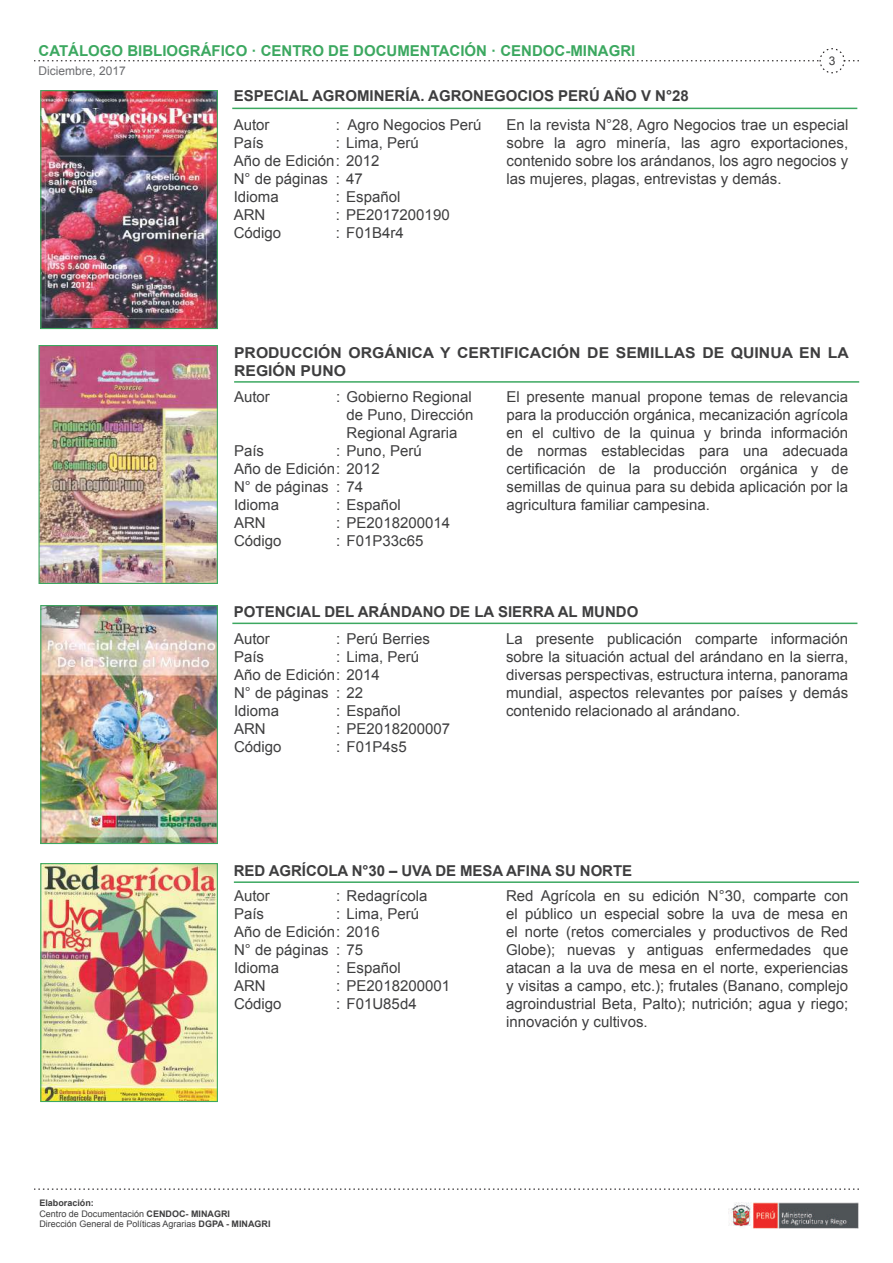
<style>
.page{position:relative;width:893px;height:1263px;background:#fff}
.page>*{position:absolute;margin:0;border:0;box-sizing:border-box;transform-origin:0 0}
.t1{font:15px/18px "Arial";color:#3e3e3f;text-align:justify}
.t2{font:700 15px "Arial";color:#3e3e3f}
.t3{font:700 15px/18px "Arial";color:#3e3e3f;scale:1.05 1}
.t4{font:700 15px "Arial";color:#3ca860}
.t5{font:12px "Arial";color:#6c6d70}
.t6{font:12px "Arial";color:#3e3e3f}
.t7{font:9px/10.8px "Arial";color:#3e3e3f}
.s1{font-weight:700}
</style>
<div class="page">
<svg style="left:34px;top:1188px;width:825px;height:2px"></svg>
<svg style="left:34px;top:48px;width:825px;height:26px"></svg>
<img style="left:729px;top:1203px;width:130px;height:26px">
<img style="left:41px;top:347px;width:175px;height:235px">
<div style="left:39px;top:345px;width:179px;height:239px;border:1px solid #3ca860"></div>
<hr style="left:232px;top:108px;width:625px;height:1px;background:#3ca860">
<hr style="left:234px;top:381px;width:625px;height:2px;background:#3ca860">
<hr style="left:232px;top:623px;width:625px;height:1px;background:#3ca860">
<hr style="left:234px;top:881px;width:625px;height:2px;background:#3ca860">
<img style="left:42px;top:92px;width:174px;height:235px">
<div style="left:40px;top:90px;width:178px;height:239px;border:1px solid #3ca860"></div>
<img style="left:42px;top:607px;width:174px;height:235px">
<div style="left:40px;top:605px;width:178px;height:239px;border:1px solid #3ca860"></div>
<img style="left:42px;top:865px;width:174px;height:235px">
<div style="left:40px;top:863px;width:178px;height:239px;border:1px solid #3ca860"></div>
<p class="t4" style="left:39px;top:40px;width:598px">CATÁLOGO BIBLIOGRÁFICO · CENTRO DE DOCUMENTACIÓN · CENDOC-MINAGRI</p>
<p class="t2" style="left:234px;top:86px;width:456px">ESPECIAL AGROMINERÍA. AGRONEGOCIOS PERÚ AÑO V N°28</p>
<p class="t5" style="left:39px;top:62px;width:89px">Diciembre, 2017</p>
<p class="t6" style="left:829px;top:53px;width:8px">3</p>
<p class="t1" style="left:234px;top:116px;width:37px">Autor</p>
<p class="t1" style="left:336px;top:116px;width:147px">: Agro Negocios Perú</p>
<p class="t1" style="left:234px;top:134px;width:32px">País</p>
<p class="t1" style="left:234px;top:134px;width:187px;text-align:left;text-indent:102px">: Lima, Perú<br>Año de Edición: 2012<br>N° de páginas : 47<br>Idioma</p>
<p class="t1" style="left:336px;top:188px;width:66px">: Español</p>
<p class="t1" style="left:234px;top:206px;width:33px">ARN</p>
<p class="t1" style="left:336px;top:206px;width:115px">: PE2017200190</p>
<p class="t1" style="left:234px;top:224px;width:49px">Código</p>
<p class="t1" style="left:336px;top:224px;width:70px">: F01B4r4</p>
<p class="t1" style="left:506px;top:116px;width:343px">En la revista N°28, Agro Negocios trae un especial sobre la agro minería, las agro exportaciones, contenido sobre los arándanos, los agro negocios y las mujeres, plagas, entrevistas y demás.</p>
<p class="t3" style="left:234px;top:344px;width:587px">PRODUCCIÓN ORGÁNICA Y CERTIFICACIÓN DE SEMILLAS DE QUINUA EN LA<br>REGIÓN PUNO</p>
<p class="t1" style="left:234px;top:388px;width:37px">Autor</p>
<p class="t1" style="left:347px;top:388px;width:128px;text-indent:-10px">: Gobierno Regional de Puno, Dirección Regional Agraria</p>
<p class="t1" style="left:234px;top:442px;width:32px">País</p>
<p class="t1" style="left:234px;top:442px;width:189px;text-align:left;text-indent:102px">: Puno, Perú<br>Año de Edición: 2012<br>N° de páginas : 74<br>Idioma</p>
<p class="t1" style="left:336px;top:496px;width:66px">: Español</p>
<p class="t1" style="left:234px;top:514px;width:33px">ARN</p>
<p class="t1" style="left:336px;top:514px;width:115px">: PE2018200014</p>
<p class="t1" style="left:234px;top:532px;width:49px">Código</p>
<p class="t1" style="left:336px;top:532px;width:89px">: F01P33c65</p>
<p class="t1" style="left:506px;top:388px;width:343px">El presente manual propone temas de relevancia para la producción orgánica, mecanización agrícola en el cultivo de la quinua y brinda información de normas establecidas para una adecuada certificación de la producción orgánica y de semillas de quinua para su debida aplicación por la agricultura familiar campesina.</p>
<p class="t2" style="left:234px;top:602px;width:406px">POTENCIAL DEL ARÁNDANO DE LA SIERRA AL MUNDO</p>
<p class="t1" style="left:234px;top:630px;width:37px">Autor</p>
<p class="t1" style="left:336px;top:630px;width:95px">: Perú Berries</p>
<p class="t1" style="left:234px;top:648px;width:32px">País</p>
<p class="t1" style="left:234px;top:648px;width:187px;text-align:left;text-indent:102px">: Lima, Perú<br>Año de Edición: 2014<br>N° de páginas : 22<br>Idioma</p>
<p class="t1" style="left:336px;top:702px;width:66px">: Español</p>
<p class="t1" style="left:234px;top:720px;width:33px">ARN</p>
<p class="t1" style="left:336px;top:720px;width:115px">: PE2018200007</p>
<p class="t1" style="left:234px;top:738px;width:49px">Código</p>
<p class="t1" style="left:336px;top:738px;width:72px">: F01P4s5</p>
<p class="t1" style="left:506px;top:630px;width:344px">La presente publicación comparte información sobre la situación actual del arándano en la sierra, diversas perspectivas, estructura interna, panorama mundial, aspectos relevantes por países y demás contenido relacionado al arándano.</p>
<p class="t2" style="left:234px;top:861px;width:400px">RED AGRÍCOLA N°30 – UVA DE MESA AFINA SU NORTE</p>
<p class="t1" style="left:234px;top:887px;width:37px">Autor</p>
<p class="t1" style="left:336px;top:887px;width:93px">: Redagrícola</p>
<p class="t1" style="left:234px;top:905px;width:32px">País</p>
<p class="t1" style="left:234px;top:905px;width:187px;text-align:left;text-indent:102px">: Lima, Perú<br>Año de Edición: 2016<br>N° de páginas : 75<br>Idioma</p>
<p class="t1" style="left:336px;top:959px;width:66px">: Español</p>
<p class="t1" style="left:234px;top:977px;width:33px">ARN</p>
<p class="t1" style="left:336px;top:977px;width:115px">: PE2018200001</p>
<p class="t1" style="left:234px;top:995px;width:49px">Código</p>
<p class="t1" style="left:336px;top:995px;width:82px">: F01U85d4</p>
<p class="t1" style="left:506px;top:887px;width:344px">Red Agrícola en su edición N°30, comparte con el público un especial sobre la uva de mesa en el norte (retos comerciales y productivos de Red Globe); nuevas y antiguas enfermedades que atacan a la uva de mesa en el norte, experiencias y visitas a campo, etc.); frutales (Banano, complejo agroindustrial Beta, Palto); nutrición; agua y riego; innovación y cultivos.</p>
<p class="t7" style="left:39px;top:1197px;width:233px"><span class="s1">Elaboración:<br></span>Centro de Documentación <span class="s1">CENDOC- MINAGRI<br></span>Dirección General de Políticas Agrarias <span class="s1">DGPA - MINAGRI</span></p>
</div>
